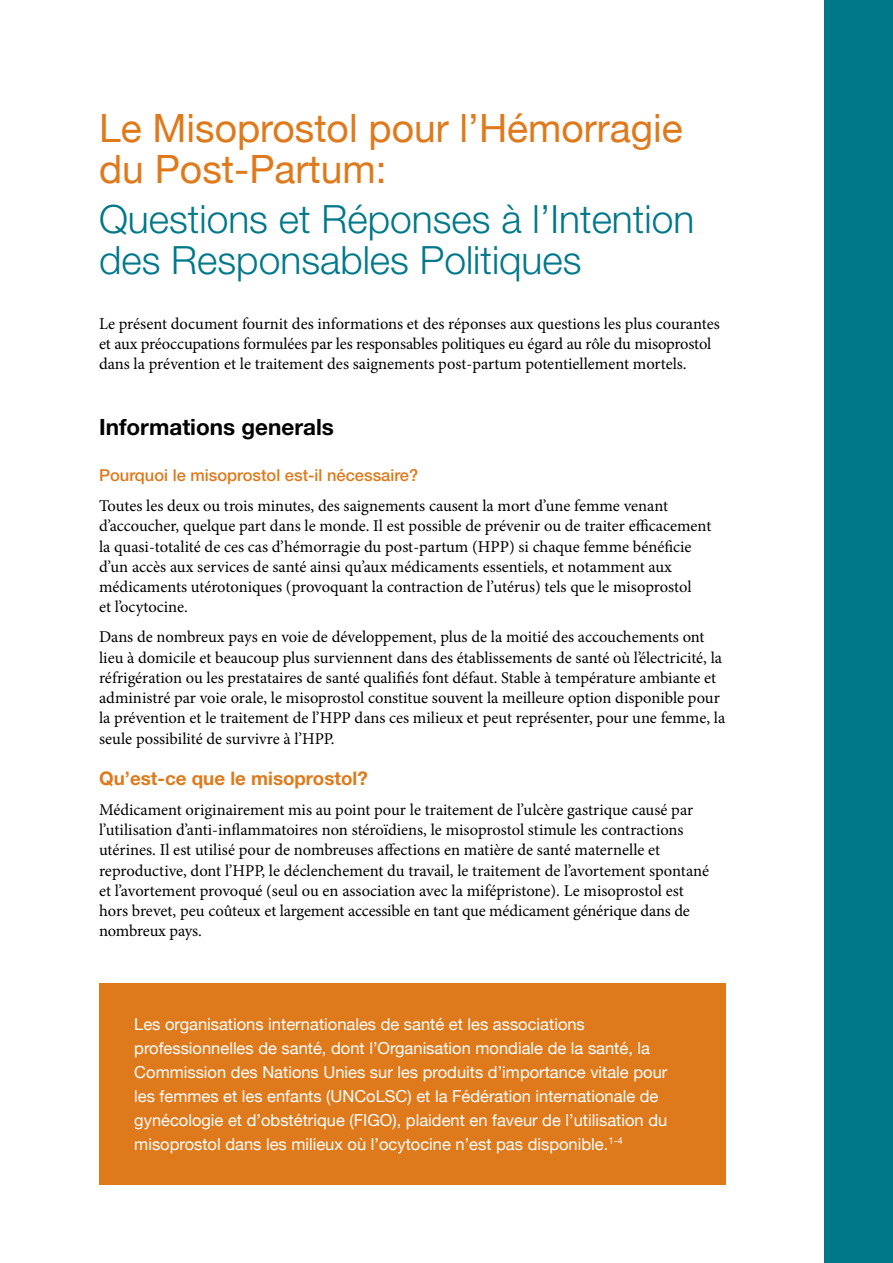
<style>
.page{position:relative;width:893px;height:1263px;background:#fff}
.page>*{position:absolute;margin:0;border:0;box-sizing:border-box;transform-origin:0 0}
.t1{font:300 39px/40.5px "Helvetica Neue";color:#00788a}
.t2{font:39px/40.5px "Helvetica Neue";color:#df7a1c}
.t3{font:700 22.5px "Helvetica Neue";color:#000}
.t4{font:700 18.75px "Helvetica Neue";color:#df7a1c}
.t5{font:16.5px/20.2px "Minion Pro";letter-spacing:-.005em;color:#000}
.t6{font:16.5px/24px "Helvetica Neue";color:#fff}
.t7{font:500 16.5px "Helvetica Neue";color:#df7a1c}
</style>
<div class="page">
<div style="left:825px;top:0;width:68px;height:1263px;background:#00788a"></div>
<div style="left:99px;top:983px;width:626px;height:202px;background:#df7a1c"></div>
<h1 class="t2" style="left:99px;top:110px;width:585px">Le Misoprostol pour l’Hémorragie du Post-Partum:</h1>
<h1 class="t1" style="left:99px;top:198px;width:597px">Questions et Réponses à l’Intention des Responsables Politiques</h1>
<p class="t5" style="left:99px;top:314px;width:622px">Le présent document fournit des informations et des réponses aux questions les plus courantes et aux préoccupations formulées par les responsables politiques eu égard au rôle du misoprostol dans la prévention et le traitement des saignements post-partum potentiellement mortels.</p>
<h2 class="t3" style="left:99px;top:413px;width:236px">Informations generals</h2>
<p class="t7" style="left:99px;top:465px;width:321px">Pourquoi le misoprostol est-il nécessaire?</p>
<p class="t5" style="left:99px;top:496px;width:614px">Toutes les deux ou trois minutes, des saignements causent la mort d’une femme venant d’accoucher, quelque part dans le monde. Il est possible de prévenir ou de traiter efficacement la quasi-totalité de ces cas d’hémorragie du post-partum (HPP) si chaque femme bénéficie d’un accès aux services de santé ainsi qu’aux médicaments essentiels, et notamment aux médicaments utérotoniques (provoquant la contraction de l’utérus) tels que le misoprostol<br>et l’ocytocine.</p>
<p class="t5" style="left:99px;top:627px;width:628px">Dans de nombreux pays en voie de développement, plus de la moitié des accouchements ont lieu à domicile et beaucoup plus surviennent dans des établissements de santé où l’électricité, la réfrigération ou les prestataires de santé qualifiés font défaut. Stable à température ambiante et administré par voie orale, le misoprostol constitue souvent la meilleure option disponible pour la prévention et le traitement de l’HPP dans ces milieux et peut représenter, pour une femme, la seule possibilité de survivre à l’HPP.</p>
<p class="t4" style="left:99px;top:767px;width:270px">Qu’est-ce que le misoprostol?</p>
<p class="t5" style="left:99px;top:800px;width:611px">Médicament originairement mis au point pour le traitement de l’ulcère gastrique causé par l’utilisation d’anti-inflammatoires non stéroïdiens, le misoprostol stimule les contractions utérines. Il est utilisé pour de nombreuses affections en matière de santé maternelle et reproductive, dont l’HPP, le déclenchement du travail, le traitement de l’avortement spontané et l’avortement provoqué (seul ou en association avec la mifépristone). Le misoprostol est hors brevet, peu coûteux et largement accessible en tant que médicament générique dans de nombreux pays.</p>
<p class="t6" style="left:134px;top:1012px;width:535px">Les organisations internationales de santé et les associations professionnelles de santé, dont l’Organisation mondiale de la santé, la Commission des Nations Unies sur les produits d’importance vitale pour les femmes et les enfants (UNCoLSC) et la Fédération internationale de gynécologie et d’obstétrique (FIGO), plaident en faveur de l’utilisation du misoprostol dans les milieux où l’ocytocine n’est pas disponible.<sup>1-4</sup></p>
</div>
